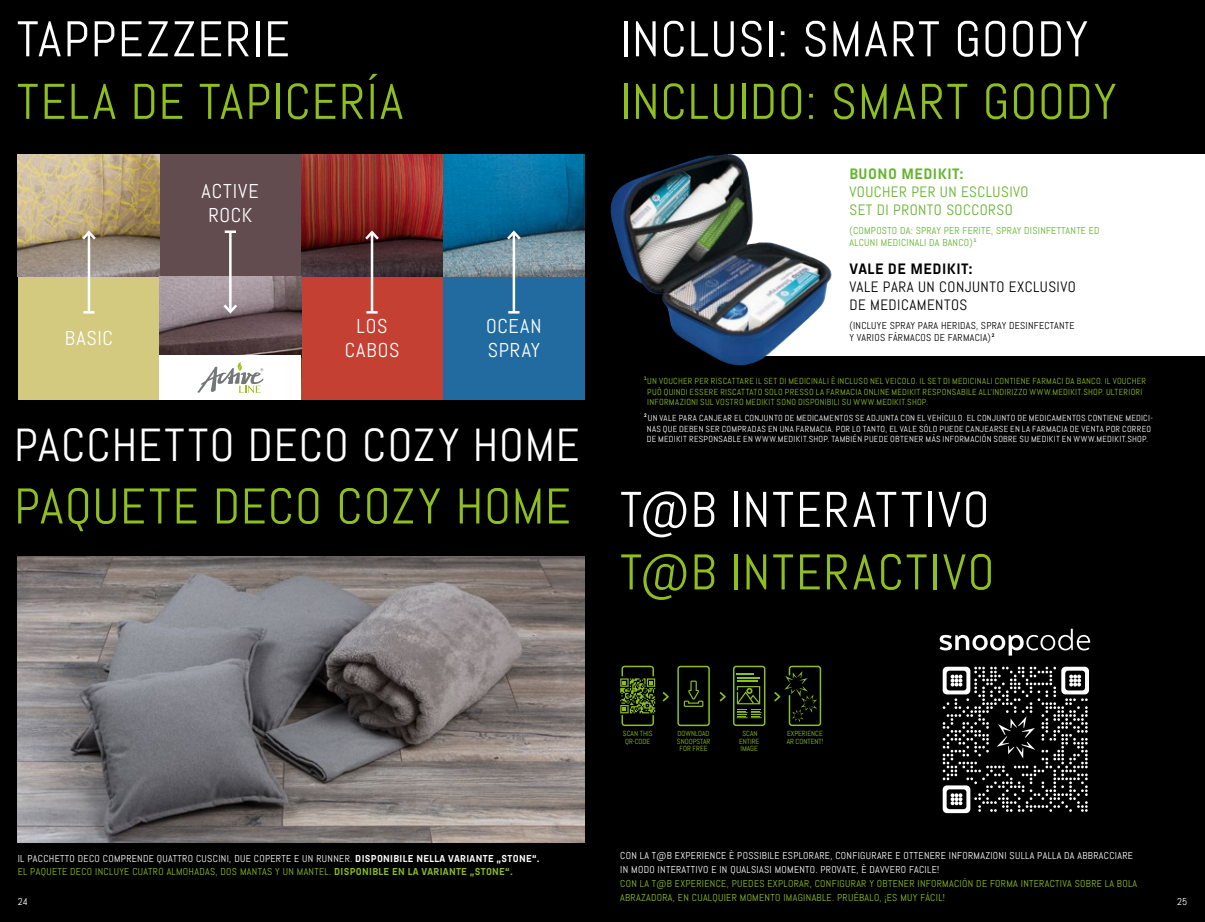
<style>
.page{position:relative;width:1205px;height:922px;background:#fff}
.page>*{position:absolute;margin:0;border:0;box-sizing:border-box;transform-origin:0 0}
.t1{font:50px "Abel Pro";letter-spacing:.025em;color:#8ebf1f}
.t2{font:50px "Abel Pro";letter-spacing:.03em;color:#fff}
.t3{font:46.25px "Abel Pro";letter-spacing:.025em;color:#fff}
.t4{font:20px/24px "Abel Pro";letter-spacing:.045em;color:#fff;text-align:center}
.t5{font:15px/18px "Abel Pro";letter-spacing:.03em;color:#000}
.t6{font:15px/18px "Abel Pro";letter-spacing:.03em;color:#64b32c}
.t7{font:700 15px "Abel Pro";letter-spacing:.03em;color:#000}
.t8{font:700 15px "Abel Pro";letter-spacing:.03em;color:#64b32c}
.t9{font:10px/13.8px "Abel Pro";letter-spacing:.03em;color:#fff}
.t10{font:10px/13.8px "Abel Pro";letter-spacing:.03em;color:#8ebf1f}
.t11{font:10px/12px "Abel Pro";letter-spacing:.025em;color:#64b32c}
.t12{font:10px/12px "Abel Pro";letter-spacing:.025em;color:#000}
.t13{font:8.75px/10.5px "Abel Pro";letter-spacing:.035em;color:#fff}
.t14{font:8.75px/10.5px "Abel Pro";letter-spacing:.03em;color:#8ebf1f}
.t15{font:7.38px/7.5px "Abel Pro";color:#8ebf1f}
.t16{font:700 5.12px "Abel Pro";color:#8ebf1f}
.t17{font:700 5.12px "Abel Pro";color:#fff}
.s1{font-weight:700}
.s2{color:#8ebf1f}
.s3{font-weight:700;color:#8ebf1f}
</style>
<div class="page">
<div style="left:0;top:154px;width:602px;height:767px;background:#000"></div>
<div style="left:602px;top:0;width:603px;height:921px;background:#000"></div>
<div style="left:0;top:0;width:1205px;height:154px;background:#000"></div>
<div style="left:728px;top:154px;width:477px;height:201px;background:#fff"></div>
<img style="left:18px;top:556px;width:567px;height:286px">
<img style="left:610px;top:154px;width:222px;height:211px">
<div style="left:443px;top:276px;width:142px;height:124px;background:#216ba1"></div>
<div style="left:301px;top:276px;width:142px;height:124px;background:#c44033"></div>
<div style="left:18px;top:276px;width:141px;height:124px;background:#d3c97f"></div>
<div style="left:159px;top:154px;width:142px;height:122px;background:#624c4f"></div>
<img style="left:301px;top:154px;width:284px;height:122px">
<img style="left:18px;top:154px;width:141px;height:122px">
<img style="left:159px;top:276px;width:142px;height:79px">
<div style="left:159px;top:355px;width:142px;height:45px;background:#fff"></div>
<svg style="left:197px;top:362px;width:66px;height:31px"></svg>
<hr style="left:371px;top:232px;width:2px;height:80px;background:#fff">
<svg style="left:366px;top:311px;width:12px;height:2px"></svg>
<svg style="left:362px;top:228px;width:19px;height:14px"></svg>
<hr style="left:513px;top:232px;width:2px;height:80px;background:#fff">
<svg style="left:508px;top:311px;width:11px;height:2px"></svg>
<svg style="left:504px;top:228px;width:19px;height:14px"></svg>
<hr style="left:88px;top:232px;width:2px;height:80px;background:#fff">
<svg style="left:83px;top:311px;width:12px;height:2px"></svg>
<svg style="left:80px;top:228px;width:18px;height:14px"></svg>
<hr style="left:229px;top:232px;width:3px;height:80px;background:#fff">
<svg style="left:225px;top:230px;width:11px;height:3px"></svg>
<svg style="left:221px;top:302px;width:19px;height:13px"></svg>
<svg style="left:620px;top:665px;width:35px;height:60px"></svg>
<svg style="left:720px;top:692px;width:6px;height:9px"></svg>
<svg style="left:663px;top:692px;width:6px;height:9px"></svg>
<svg style="left:774px;top:665px;width:47px;height:60px"></svg>
<svg style="left:733px;top:665px;width:32px;height:60px"></svg>
<svg style="left:677px;top:665px;width:33px;height:61px"></svg>
<svg style="left:939px;top:628px;width:151px;height:27px"></svg>
<svg style="left:942px;top:666px;width:147px;height:146px"></svg>
<h1 class="t2" style="left:17px;top:7px;width:274px">TAPPEZZERIE</h1>
<h1 class="t1" style="left:17px;top:70px;width:388px">TELA DE TAPICERÍA</h1>
<h3 class="t4" style="left:202px;top:179px;width:59px">ACTIVE<br>ROCK</h3>
<h3 class="t4" style="left:65px;top:326px;width:50px">BASIC</h3>
<h3 class="t4" style="left:345px;top:314px;width:56px">LOS<br>CABOS</h3>
<h3 class="t4" style="left:486px;top:314px;width:57px;text-align:left">OCEAN<br>SPRAY</h3>
<h2 class="t3" style="left:14px;top:415px;width:567px">PACCHETTO DECO COZY HOME</h2>
<h1 class="t1" style="left:14px;top:474px;width:558px">PAQUETE DECO COZY HOME</h1>
<h1 class="t2" style="left:620px;top:7px;width:470px">INCLUSI: SMART GOODY</h1>
<h1 class="t1" style="left:620px;top:70px;width:498px">INCLUIDO: SMART GOODY</h1>
<h3 class="t8" style="left:849px;top:163px;width:116px">BUONO MEDIKIT:</h3>
<h3 class="t6" style="left:849px;top:183px;width:181px">VOUCHER PER UN ESCLUSIVO<br>SET DI PRONTO SOCCORSO</h3>
<p class="t11" style="left:849px;top:225px;width:252px">(COMPOSTO DA: SPRAY PER FERITE, SPRAY DISINFETTANTE ED<br>ALCUNI MEDICINALI DA BANCO) <sup>1</sup></p>
<h3 class="t7" style="left:849px;top:258px;width:125px">VALE DE MEDIKIT:</h3>
<h3 class="t5" style="left:849px;top:278px;width:228px">VALE PARA UN CONJUNTO EXCLUSIVO<br>DE MEDICAMENTOS</h3>
<p class="t12" style="left:849px;top:319px;width:227px">(INCLUYE SPRAY PARA HERIDAS, SPRAY DESINFECTANTE<br>Y VARIOS FÁRMACOS DE FARMACIA) <sup>2</sup></p>
<p class="t16" style="left:644px;top:374px;width:4px">1</p>
<p class="t14" style="left:647px;top:376px;width:500px">UN VOUCHER PER RISCATTARE IL SET DI MEDICINALI È INCLUSO NEL VEICOLO. IL SET DI MEDICINALI CONTIENE FARMACI DA BANCO. IL VOUCHER<br>PUÒ QUINDI ESSERE RISCATTATO SOLO PRESSO LA FARMACIA ONLINE MEDIKIT RESPONSABILE ALL’INDIRIZZO WWW.MEDIKIT.SHOP. ULTERIORI<br>INFORMAZIONI SUL VOSTRO MEDIKIT SONO DISPONIBILI SU WWW.MEDIKIT.SHOP.</p>
<p class="t17" style="left:644px;top:411px;width:4px">2</p>
<p class="t13" style="left:647px;top:412px;width:508px">UN VALE PARA CANJEAR EL CONJUNTO DE MEDICAMENTOS SE ADJUNTA CON EL VEHÍCULO. EL CONJUNTO DE MEDICAMENTOS CONTIENE MEDICI-<br>NAS QUE DEBEN SER COMPRADAS EN UNA FARMACIA. POR LO TANTO, EL VALE SÓLO PUEDE CANJEARSE EN LA FARMACIA DE VENTA POR CORREO<br>DE MEDIKIT RESPONSABLE EN WWW.MEDIKIT.SHOP. TAMBIÉN PUEDE OBTENER MÁS INFORMACIÓN SOBRE SU MEDIKIT EN WWW.MEDIKIT.SHOP.</p>
<h1 class="t2" style="left:620px;top:478px;width:371px">T@B INTERATTIVO</h1>
<h1 class="t1" style="left:620px;top:540px;width:376px">T@B INTERACTIVO</h1>
<p class="t15" style="left:677px;top:729px;width:35px;text-align:center">DOWNLOAD<br>SNOOPSTAR<br>FOR FREE</p>
<p class="t15" style="left:623px;top:729px;width:31px">SCAN THIS<br>QR-CODE</p>
<p class="t15" style="left:739px;top:729px;width:22px;text-align:center">SCAN<br>ENTIRE<br>IMAGE</p>
<p class="t15" style="left:787px;top:729px;width:38px">EXPERIENCE<br>AR CONTENT!</p>
<p class="t9" style="left:620px;top:848px;width:514px">CON LA T@B EXPERIENCE È POSSIBILE ESPLORARE, CONFIGURARE E OTTENERE INFORMAZIONI SULLA PALLA DA ABBRACCIARE<br>IN MODO INTERATTIVO E IN QUALSIASI MOMENTO. PROVATE, È DAVVERO FACILE!</p>
<p class="t10" style="left:620px;top:876px;width:518px">CON LA T@B EXPERIENCE, PUEDES EXPLORAR, CONFIGURAR Y OBTENER INFORMACIÓN DE FORMA INTERACTIVA SOBRE LA BOLA<br>ABRAZADORA, EN CUALQUIER MOMENTO IMAGINABLE. PRUÉBALO, ¡ES MUY FÁCIL!</p>
<p class="t9" style="left:18px;top:851px;width:523px">IL PACCHETTO DECO COMPRENDE QUATTRO CUSCINI, DUE COPERTE E UN RUNNER. <span class="s1">DISPONIBILE NELLA VARIANTE „STONE“.<br></span><span class="s2">EL PAQUETE DECO INCLUYE CUATRO ALMOHADAS, DOS MANTAS Y UN MANTEL.</span> <span class="s3">DISPONIBLE EN LA VARIANTE „STONE“.</span></p>
<p class="t9" style="left:18px;top:894px;width:12px">24</p>
<p class="t9" style="left:1177px;top:894px;width:12px">25</p>
</div>
